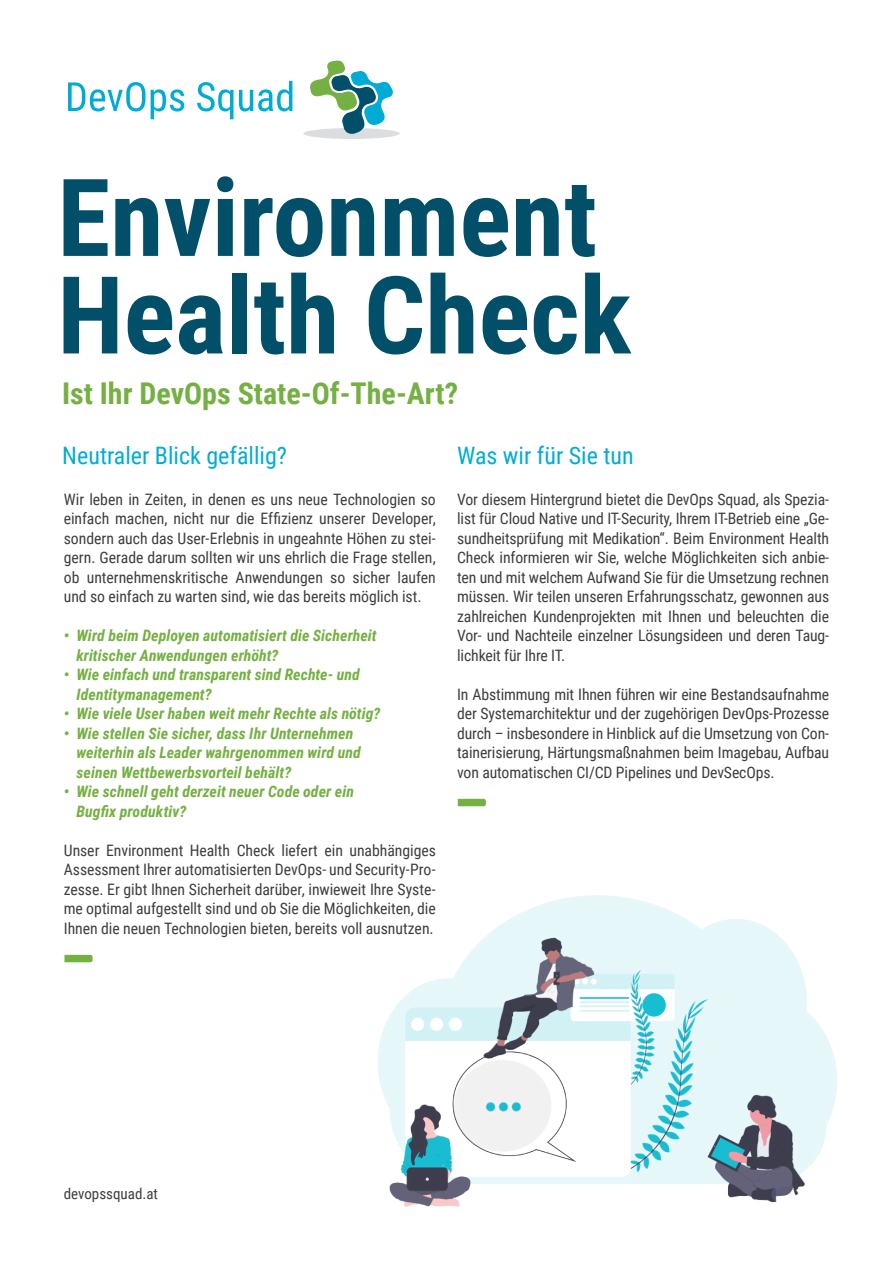
<style>
.page{position:relative;width:893px;height:1263px;background:#fff}
.page>*{position:absolute;margin:0;border:0;box-sizing:border-box;transform-origin:0 0}
.t1{font:700 107.7px/97.5px "Roboto Condensed";color:#014f69}
.t2{font:700 30px "Roboto Condensed";color:#75b042}
.t3{font:24px "Roboto Condensed";color:#00acd5}
.t4{font:15.75px/19.5px "Roboto Condensed";letter-spacing:-.01em;color:#3e3e3f;text-align:justify}
.t5{font:italic 700 15.75px/19.5px "Roboto Condensed";letter-spacing:.005em;color:#75b042}
.t6{font:15px "Roboto Condensed";color:#3e3e3f}
</style>
<div class="page">
<div style="left:303px;top:128px;width:97px;height:11px;background:#dcdddf;border-radius:50%"></div>
<svg style="left:310px;top:60px;width:83px;height:74px"></svg>
<svg style="left:68px;top:82px;width:77px;height:29px"></svg>
<svg style="left:151px;top:89px;width:33px;height:30px"></svg>
<svg style="left:197px;top:82px;width:36px;height:37px"></svg>
<svg style="left:239px;top:81px;width:53px;height:30px"></svg>
<img style="left:378px;top:895px;width:459px;height:312px">
<svg style="left:64px;top:955px;width:29px;height:7px"></svg>
<svg style="left:458px;top:799px;width:28px;height:7px"></svg>
<h1 class="t1" style="left:57px;top:165px;width:575px">Environment<br>Health Check</h1>
<h2 class="t2" style="left:62px;top:373px;width:398px">Ist Ihr DevOps State-Of-The-Art?</h2>
<h3 class="t3" style="left:62px;top:439px;width:226px">Neutraler Blick gefällig?</h3>
<p class="t4" style="left:64px;top:489px;width:374px">Wir leben in Zeiten, in denen es uns neue Technologien so einfach machen, nicht nur die Effizienz unserer Developer, sondern auch das User-Erlebnis in ungeahnte Höhen zu stei&shy;gern. Gerade darum sollten wir uns ehrlich die Frage stellen, ob unternehmenskritische Anwendungen so sicher laufen und so einfach zu warten sind, wie das bereits möglich ist.</p>
<p class="t5" style="left:77px;top:625px;width:302px;text-indent:-13px">• Wird beim Deployen automatisiert die Sicherheit kritischer Anwendungen erhöht?</p>
<p class="t5" style="left:77px;top:664px;width:285px;text-indent:-13px">• Wie einfach und transparent sind Rechte- und<br>Identitymanagement?</p>
<p class="t5" style="left:64px;top:703px;width:318px">• Wie viele User haben weit mehr Rechte als nötig?</p>
<p class="t5" style="left:77px;top:723px;width:286px;text-indent:-13px">• Wie stellen Sie sicher, dass Ihr Unternehmen weiterhin als Leader wahrgenommen wird und seinen Wettbewerbsvorteil behält?</p>
<p class="t5" style="left:77px;top:781px;width:279px;text-indent:-13px">• Wie schnell geht derzeit neuer Code oder ein<br>Bugfix produktiv?</p>
<p class="t4" style="left:64px;top:840px;width:374px">Unser Environment Health Check liefert ein unabhängiges Assessment Ihrer automatisierten DevOps- und Security-Pro&shy;zesse. Er gibt Ihnen Sicherheit darüber, inwieweit Ihre Syste&shy;me optimal aufgestellt sind und ob Sie die Möglichkeiten, die Ihnen die neuen Technologien bieten, bereits voll ausnutzen.</p>
<h3 class="t3" style="left:457px;top:439px;width:178px">Was wir für Sie tun</h3>
<p class="t4" style="left:457px;top:489px;width:374px">Vor diesem Hintergrund bietet die DevOps Squad, als Spezia&shy;list für Cloud Native und IT-Security, Ihrem IT-Betrieb eine „Ge&shy;sundheitsprüfung mit Medikation“. Beim Environment Health Check informieren wir Sie, welche Möglichkeiten sich anbie&shy;ten und mit welchem Aufwand Sie für die Umsetzung rechnen müssen. Wir teilen unseren Erfahrungsschatz, gewonnen aus zahlreichen Kundenprojekten mit Ihnen und beleuchten die Vor- und Nachteile einzelner Lösungsideen und deren Taug&shy;lichkeit für Ihre IT.</p>
<p class="t4" style="left:457px;top:684px;width:374px">In Abstimmung mit Ihnen führen wir eine Bestandsaufnahme der Systemarchitektur und der zugehörigen DevOps-Prozesse durch – insbesondere in Hinblick auf die Umsetzung von Con&shy;tainerisierung, Härtungsmaßnahmen beim Imagebau, Aufbau von automatischen CI/CD Pipelines und DevSecOps.</p>
<p class="t6" style="left:64px;top:1183px;width:96px">devopssquad.at</p>
</div>
